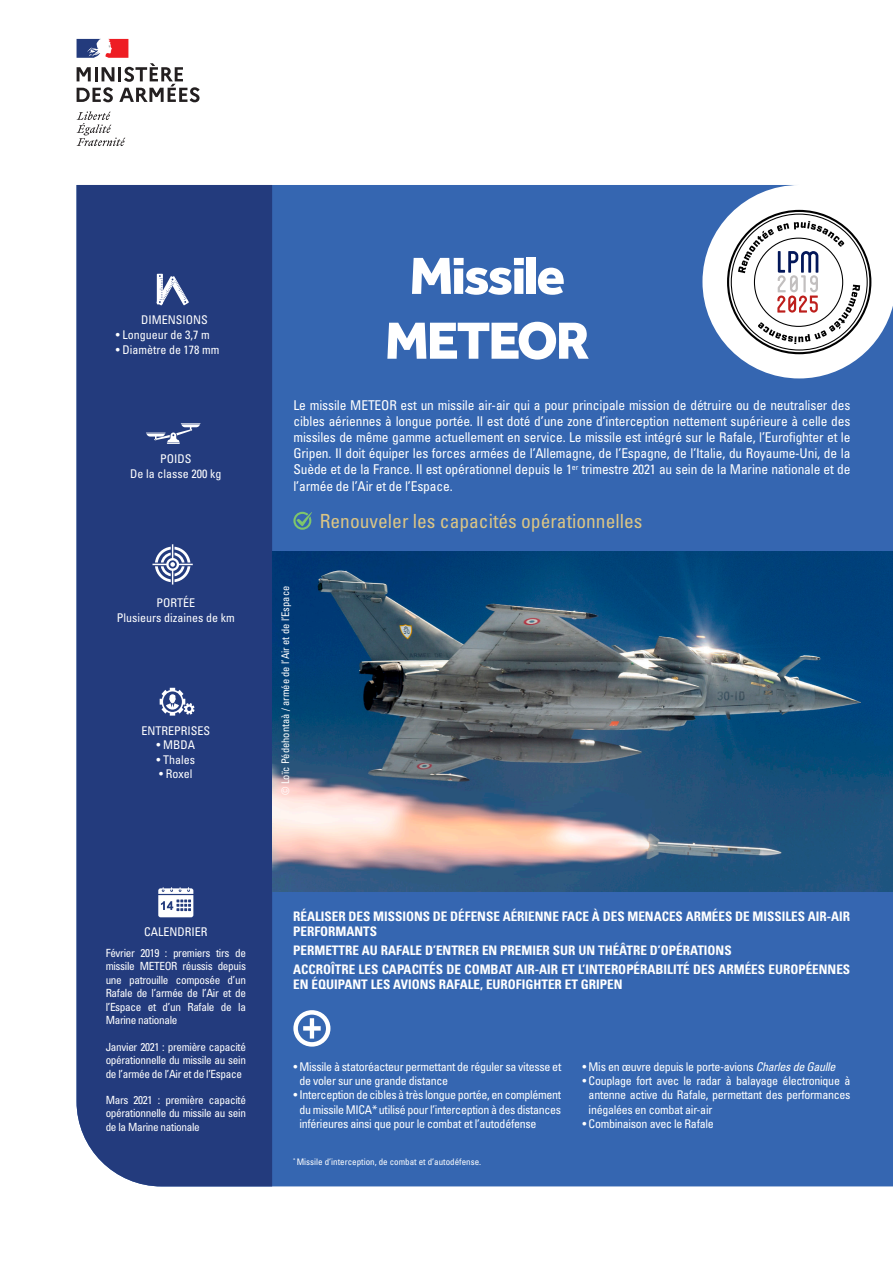
<style>
.page{position:relative;width:893px;height:1263px;background:#fff}
.page>*{position:absolute;margin:0;border:0;box-sizing:border-box;transform-origin:0 0}
.Titre-Fiche{font:800 54px "Effra";letter-spacing:-.04em;color:#fff}
.Texte-Courant{font:condensed 19.5px "Univers LT Std";color:#dbc585}
.t1{font:condensed 13.5px/16.2px "Univers LT Std";letter-spacing:-.01em;color:#fff;text-align:justify}
.Texte-Courant-2{font:700 condensed 13.2px/15px "Univers LT Std";color:#fff}
.TEXTE_COURANT{font:condensed 12px/14.4px "Univers LT Std";letter-spacing:-.025em;color:#fff;text-align:justify}
.Texte-Courant-3{font:condensed 12px "Univers LT Std";color:#fff}
.TEXTE_COURANT-2{font:condensed 12px "Univers LT Std";color:#fff}
.Texte-Courant-4{font:condensed 11.25px/13.5px "Univers LT Std";letter-spacing:-.03em;color:#fff;text-align:justify}
.Texte-Courant-5{font:condensed 10.5px "Univers LT Std";color:#fff}
.t2{font:condensed 9px "Univers LT Std";color:#fff}
.s1{font-style:italic}
</style>
<div class="page">
<div style="left:272px;top:185px;width:621px;height:1001px;background:#3566b1"></div>
<div style="left:77px;top:185px;width:195px;height:1001px;background:#233b7d"></div>
<svg style="left:77px;top:111px;width:48px;height:35px"></svg>
<svg style="left:77px;top:39px;width:123px;height:63px"></svg>
<svg style="left:702px;top:185px;width:191px;height:193px"></svg>
<div style="left:293px;top:1010px;width:37px;height:37px;border:4px solid #fff;border-radius:50%"></div>
<svg style="left:303px;top:1018px;width:18px;height:20px"></svg>
<svg style="left:158px;top:887px;width:35px;height:30px"></svg>
<svg style="left:293px;top:512px;width:19px;height:18px"></svg>
<svg style="left:152px;top:544px;width:41px;height:40px"></svg>
<svg style="left:160px;top:688px;width:35px;height:28px"></svg>
<svg style="left:156px;top:274px;width:33px;height:31px"></svg>
<svg style="left:146px;top:423px;width:54px;height:21px"></svg>
<img style="left:272px;top:551px;width:621px;height:340px">
<p class="Texte-Courant-3" style="left:141px;top:312px;width:68px">DIMENSIONS</p>
<p class="Texte-Courant-3" style="left:116px;top:327px;width:95px">• Longueur de 3,7 m</p>
<p class="Texte-Courant-3" style="left:116px;top:342px;width:105px">• Diamètre de 178 mm</p>
<p class="Texte-Courant-3" style="left:160px;top:451px;width:33px">POIDS</p>
<p class="Texte-Courant-3" style="left:130px;top:466px;width:93px">De la classe 200 kg</p>
<p class="Texte-Courant-3" style="left:156px;top:595px;width:40px">PORTÉE</p>
<p class="Texte-Courant-3" style="left:117px;top:610px;width:119px">Plusieurs dizaines de km</p>
<p class="TEXTE_COURANT-2" style="left:141px;top:723px;width:70px">ENTREPRISES</p>
<p class="TEXTE_COURANT" style="left:156px;top:738px;width:40px">• MBDA</p>
<p class="TEXTE_COURANT" style="left:156px;top:752px;width:40px">• Thales</p>
<p class="TEXTE_COURANT" style="left:159px;top:766px;width:35px">• Roxel</p>
<p class="Titre-Fiche" style="left:409px;top:244px;width:157px">Missile</p>
<p class="Titre-Fiche" style="left:385px;top:308px;width:206px">METEOR</p>
<p class="t1" style="left:293px;top:396px;width:559px">Le missile METEOR est un missile air-air qui a pour principale mission de détruire ou de neutraliser des cibles aériennes à longue portée. Il est doté d’une zone d’interception nettement supérieure à celle des missiles de même gamme actuellement en service. Le missile est intégré sur le Rafale, l’Eurofighter et le Gripen. Il doit équiper les forces armées de l’Allemagne, de l’Espagne, de l’Italie, du Royaume-Uni, de la Suède et de la France. Il est opérationnel depuis le 1<sup>er</sup> trimestre 2021 au sein de la Marine nationale et de l’armée de l’Air et de l’Espace.</p>
<p class="Texte-Courant" style="left:320px;top:508px;width:324px">Renouveler les capacités opérationnelles</p>
<p class="Texte-Courant-5" style="left:279px;top:795px;width:211px;rotate:-90deg">© Loïc Pédehontaà / armée de l’Air et de l’Espace</p>
<p class="TEXTE_COURANT-2" style="left:144px;top:924px;width:65px">CALENDRIER</p>
<p class="Texte-Courant-4" style="left:106px;top:946px;width:142px">Février 2019 : premiers tirs de missile METEOR réussis depuis une patrouille composée d’un Rafale de l’armée de l’Air et de l’Espace et d’un Rafale de la Marine nationale</p>
<p class="Texte-Courant-4" style="left:106px;top:1040px;width:142px">Janvier 2021 : première capacité opérationnelle du missile au sein de l’armée de l’Air et de l’Espace</p>
<p class="Texte-Courant-4" style="left:106px;top:1093px;width:142px">Mars 2021 : première capacité opérationnelle du missile au sein de la Marine nationale</p>
<p class="Texte-Courant-2" style="left:293px;top:908px;width:558px">RÉALISER DES MISSIONS DE DÉFENSE AÉRIENNE FACE À DES MENACES ARMÉES DE MISSILES AIR-AIR<br>PERFORMANTS</p>
<p class="Texte-Courant-2" style="left:293px;top:943px;width:440px">PERMETTRE AU RAFALE D’ENTRER EN PREMIER SUR UN THÉÂTRE D’OPÉRATIONS</p>
<p class="Texte-Courant-2" style="left:293px;top:962px;width:559px">ACCROÎTRE LES CAPACITÉS DE COMBAT AIR-AIR ET L’INTEROPÉRABILITÉ DES ARMÉES EUROPÉENNES<br>EN ÉQUIPANT LES AVIONS RAFALE, EUROFIGHTER ET GRIPEN</p>
<p class="TEXTE_COURANT" style="left:299px;top:1059px;width:263px;text-indent:-6px">• Missile à statoréacteur permettant de réguler sa vitesse et de voler sur une grande distance</p>
<p class="TEXTE_COURANT" style="left:299px;top:1088px;width:263px;text-indent:-6px">• Interception de cibles à très longue portée, en complément du missile MICA* utilisé pour l’interception à des distances inférieures ainsi que pour le combat et l’autodéfense</p>
<p class="t2" style="left:293px;top:1156px;width:189px"><sup>*</sup> Missile d’interception, de combat et d’autodéfense.</p>
<p class="TEXTE_COURANT" style="left:583px;top:1059px;width:255px">• Mis en œuvre depuis le porte-avions <span class="s1">Charles de Gaulle</span></p>
<p class="TEXTE_COURANT" style="left:589px;top:1073px;width:263px;text-indent:-6px">• Couplage fort avec le radar à balayage électronique à antenne active du Rafale, permettant des performances inégalées en combat air-air</p>
<p class="TEXTE_COURANT" style="left:583px;top:1116px;width:133px">• Combinaison avec le Rafale</p>
</div>
